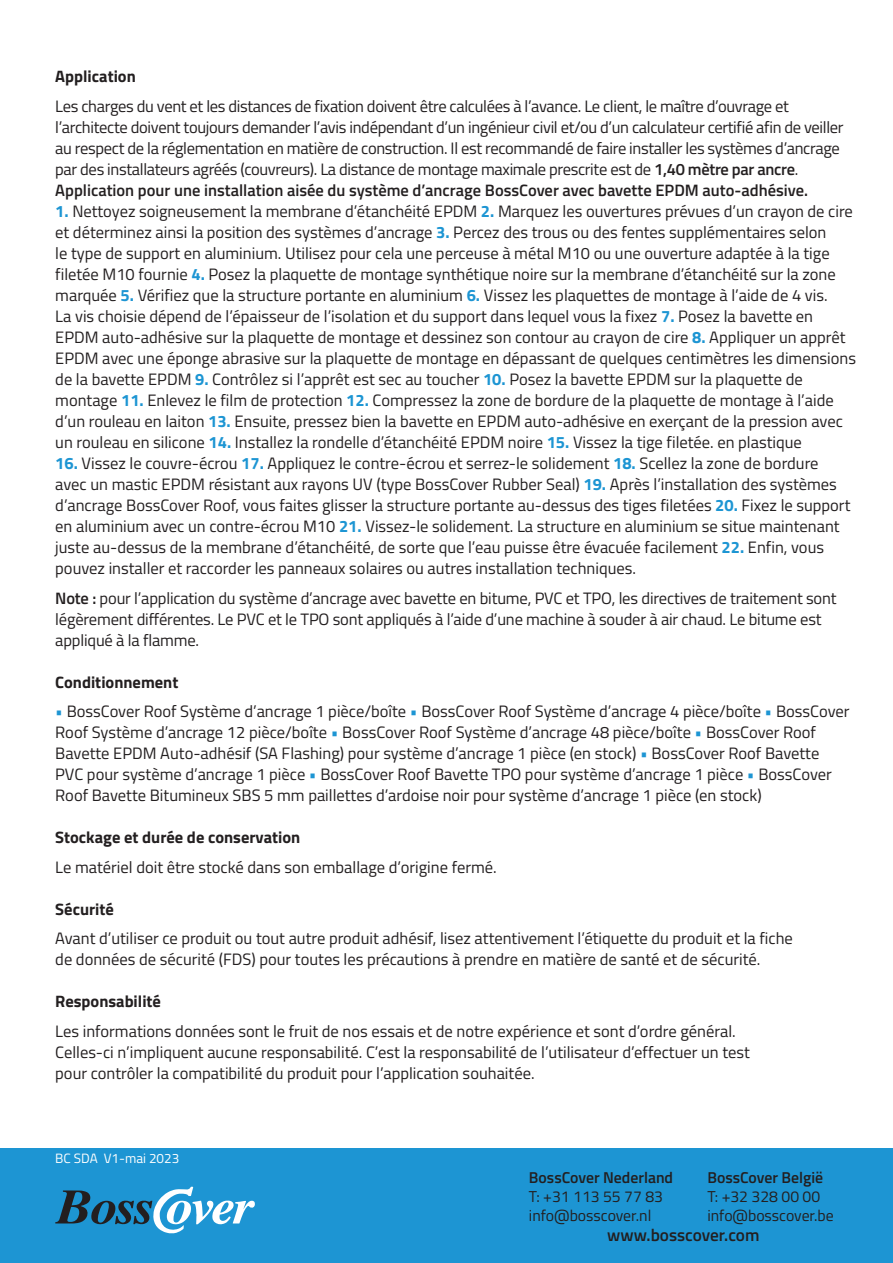
<style>
.page{position:relative;width:893px;height:1263px;background:#fff}
.page>*{position:absolute;margin:0;border:0;box-sizing:border-box;transform-origin:0 0}
.t1{font:600 17.25px "Titillium Web";color:#231f20}
.t2{font:16.5px/21px "Titillium Web";color:#231f20}
.t3{font:16.5px/21px "Titillium Web";letter-spacing:-.02em;color:#231f20}
.t4{font:700 16.5px "Titillium Web";color:#231f20}
.t5{font:15.75px/18.9px "Titillium Web";color:#231f20}
.t6{font:600 15.75px "Titillium Web";color:#231f20}
.t7{font:13.5px "Titillium Web";color:#fff}
.s1{font-weight:600}
.s2{font-weight:700;color:#1d95d3}
.s3{color:#1d95d3}
</style>
<div class="page">
<div style="left:0;top:1148px;width:893px;height:115px;background:#1d95d3"></div>
<svg style="left:55px;top:1187px;width:200px;height:46px"></svg>
<p class="t4" style="left:55px;top:64px;width:82px">Application</p>
<p class="t3" style="left:55px;top:95px;width:790px">Les charges du vent et les distances de fixation doivent être calculées à l’avance. Le client, le maître d’ouvrage et l’architecte doivent toujours demander l’avis indépendant d’un ingénieur civil et/ou d’un calculateur certifié afin de veiller au respect de la réglementation en matière de construction. Il est recommandé de faire installer les systèmes d’ancrage par des installateurs agréés (couvreurs). La distance de montage maximale prescrite est de <span class="s1">1,40 mètre par ancre</span>.<br><span class="s1">Application pour une installation aisée du système d’ancrage BossCover avec bavette EPDM auto-adhésive.</span></p>
<p class="t2" style="left:55px;top:200px;width:802px"><span class="s2">1.</span> Nettoyez soigneusement la membrane d’étanchéité EPDM <span class="s2">2.</span> Marquez les ouvertures prévues d’un crayon de cire et déterminez ainsi la position des systèmes d’ancrage <span class="s2">3.</span> Percez des trous ou des fentes supplémentaires selon<br>le type de support en aluminium. Utilisez pour cela une perceuse à métal M10 ou une ouverture adaptée à la tige filetée M10 fournie <span class="s2">4.</span> Posez la plaquette de montage synthétique noire sur la membrane d’étanchéité sur la zone marquée <span class="s2">5.</span> Vérifiez que la structure portante en aluminium <span class="s2">6.</span> Vissez les plaquettes de montage à l’aide de 4 vis.<br>La vis choisie dépend de l’épaisseur de l’isolation et du support dans lequel vous la fixez <span class="s2">7.</span> Posez la bavette en EPDM auto-adhésive sur la plaquette de montage et dessinez son contour au crayon de cire <span class="s2">8.</span> Appliquer un apprêt EPDM avec une éponge abrasive sur la plaquette de montage en dépassant de quelques centimètres les dimensions de la bavette EPDM <span class="s2">9.</span> Contrôlez si l’apprêt est sec au toucher <span class="s2">10.</span> Posez la bavette EPDM sur la plaquette de montage <span class="s2">11.</span> Enlevez le film de protection <span class="s2">12.</span> Compressez la zone de bordure de la plaquette de montage à l’aide d’un rouleau en laiton <span class="s2">13.</span> Ensuite, pressez bien la bavette en EPDM auto-adhésive en exerçant de la pression avec un rouleau en silicone <span class="s2">14.</span> Installez la rondelle d’étanchéité EPDM noire <span class="s2">15.</span> Vissez la tige filetée. en plastique</p>
<p class="t2" style="left:55px;top:452px;width:797px"><span class="s2">16.</span> Vissez le couvre-écrou <span class="s2">17.</span> Appliquez le contre-écrou et serrez-le solidement <span class="s2">18.</span> Scellez la zone de bordure avec un mastic EPDM résistant aux rayons UV (type BossCover Rubber Seal) <span class="s2">19.</span> Après l’installation des systèmes d’ancrage BossCover Roof, vous faites glisser la structure portante au-dessus des tiges filetées <span class="s2">20.</span> Fixez le support en aluminium avec un contre-écrou M10 <span class="s2">21.</span> Vissez-le solidement. La structure en aluminium se situe maintenant juste au-dessus de la membrane d’étanchéité, de sorte que l’eau puisse être évacuée facilement <span class="s2">22.</span> Enfin, vous pouvez installer et raccorder les panneaux solaires ou autres installation techniques.</p>
<p class="t2" style="left:55px;top:587px;width:783px"><span class="s1">Note :</span> pour l’application du système d’ancrage avec bavette en bitume, PVC et TPO, les directives de traitement sont légèrement différentes. Le PVC et le TPO sont appliqués à l’aide d’une machine à souder à air chaud. Le bitume est appliqué à la flamme.</p>
<p class="t4" style="left:55px;top:669px;width:125px">Conditionnement</p>
<p class="t2" style="left:55px;top:700px;width:796px"><span class="s3">•</span> BossCover Roof Système d’ancrage 1 pièce/boîte <span class="s3">•</span> BossCover Roof Système d’ancrage 4 pièce/boîte <span class="s3">•</span> BossCover Roof Système d’ancrage 12 pièce/boîte <span class="s3">•</span> BossCover Roof Système d’ancrage 48 pièce/boîte <span class="s3">•</span> BossCover Roof Bavette EPDM Auto-adhésif (SA Flashing) pour système d’ancrage 1 pièce (en stock) <span class="s3">•</span> BossCover Roof Bavette PVC pour système d’ancrage 1 pièce <span class="s3">•</span> BossCover Roof Bavette TPO pour système d’ancrage 1 pièce <span class="s3">•</span> BossCover Roof Bavette Bitumineux SBS 5 mm paillettes d’ardoise noir pour système d’ancrage 1 pièce (en stock)</p>
<p class="t4" style="left:55px;top:825px;width:247px">Stockage et durée de conservation</p>
<p class="t2" style="left:55px;top:856px;width:443px">Le matériel doit être stocké dans son emballage d’origine fermé.</p>
<p class="t4" style="left:55px;top:896px;width:60px">Sécurité</p>
<p class="t2" style="left:55px;top:927px;width:739px">Avant d’utiliser ce produit ou tout autre produit adhésif, lisez attentivement l’étiquette du produit et la fiche de données de sécurité (FDS) pour toutes les précautions à prendre en matière de santé et de sécurité.</p>
<p class="t4" style="left:55px;top:989px;width:107px">Responsabilité</p>
<p class="t2" style="left:55px;top:1020px;width:696px">Les informations données sont le fruit de nos essais et de notre expérience et sont d’ordre général.<br>Celles-ci n’impliquent aucune responsabilité. C’est la responsabilité de l’utilisateur d’effectuer un test pour contrôler la compatibilité du produit pour l’application souhaitée.</p>
<p class="t7" style="left:55px;top:1149px;width:125px">BC SDA V1-mai 2023</p>
<p class="t6" style="left:707px;top:1166px;width:117px">BossCover België</p>
<p class="t5" style="left:707px;top:1186px;width:128px">T: +32 328 00 00 info@bosscover.be</p>
<p class="t6" style="left:529px;top:1166px;width:146px">BossCover Nederland</p>
<p class="t5" style="left:529px;top:1186px;width:136px">T: +31 113 55 77 83 info@bosscover.nl</p>
<p class="t1" style="left:607px;top:1222px;width:154px">www.bosscover.com</p>
</div>
